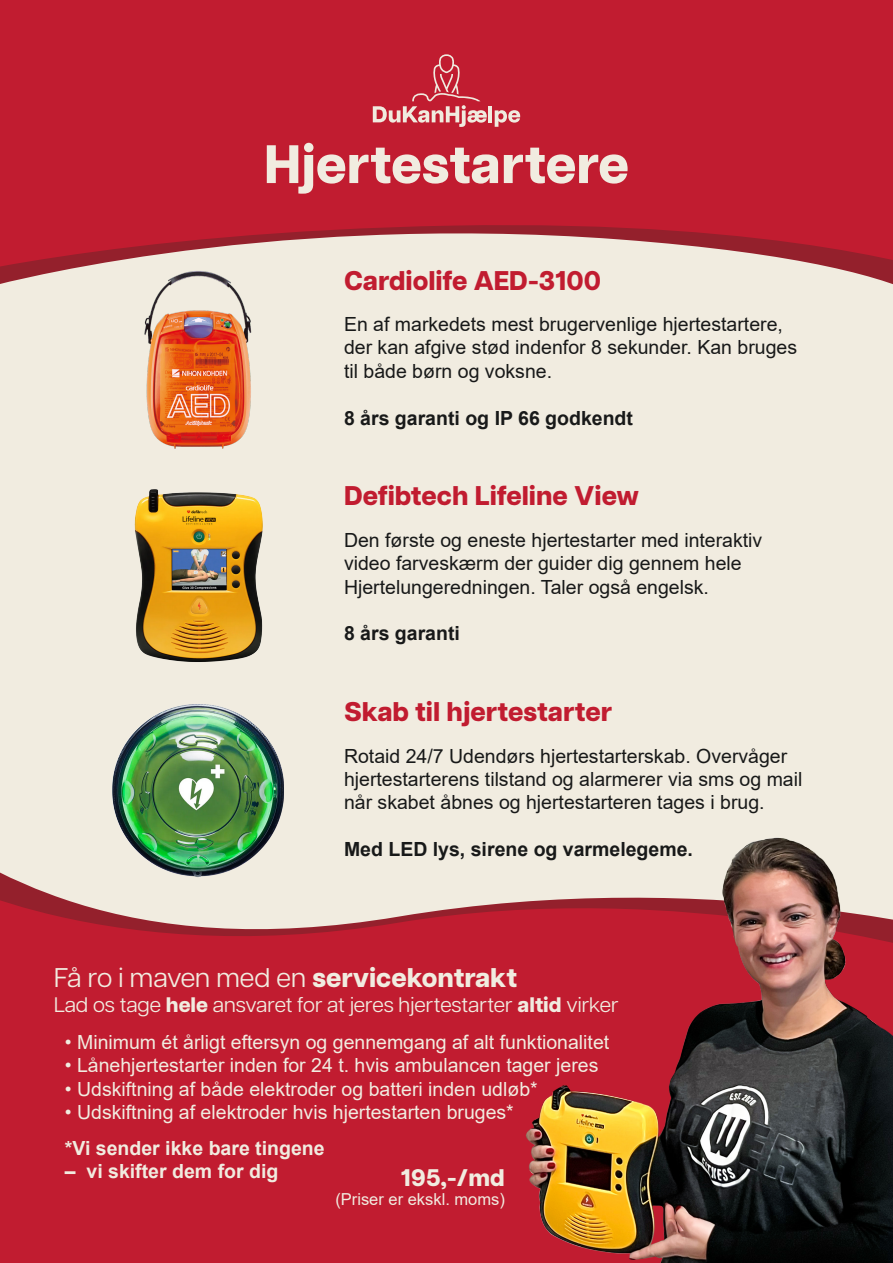
<style>
.page{position:relative;width:893px;height:1263px;background:#f1ece0}
.page>*{position:absolute;margin:0;border:0;box-sizing:border-box;transform-origin:0 0}
.t1{font:800 54px "Articulat CF";color:#f1ece0}
.t2{font:800 27px "Articulat CF";color:#c11c30}
.t3{font:27px "Articulat CF";color:#f1ece0}
.t4{font:800 24px "Articulat CF";color:#f1ece0}
.t5{font:21px "Articulat CF";color:#f1ece0}
.t6{font:19.5px/23.4px "Arial";color:#181919}
.t7{font:19.5px "Arial";color:#f1ece0}
.t8{font:700 19.5px "Arial";color:#181919}
.t9{font:700 19.5px "Arial";color:#f1ece0}
.t10{font:16.5px "Arial";color:#f1ece0}
.s1{font-weight:800}
</style>
<div class="page">
<svg style="left:0;top:872px;width:515px;height:391px;fill:#c11c30"></svg>
<svg style="left:0;top:0;width:893px;height:283px;fill:#c11c30"></svg>
<hr style="left:489px;top:106px;width:3px;height:16px;background:#f0ebdf">
<svg style="left:495px;top:110px;width:25px;height:17px"></svg>
<svg style="left:373px;top:54px;width:114px;height:73px"></svg>
<img style="left:91px;top:268px;width:215px;height:181px">
<img style="left:134px;top:489px;width:129px;height:173px">
<img style="left:93px;top:704px;width:213px;height:183px">
<img style="left:515px;top:837px;width:378px;height:426px">
<p class="t1" style="left:264px;top:124px;width:366px">Hjertestartere</p>
<p class="t2" style="left:344px;top:260px;width:259px">Cardiolife AED-3100</p>
<p class="t6" style="left:344px;top:312px;width:455px">En af markedets mest brugervenlige hjertestartere, der kan afgive stød indenfor 8 sekunder. Kan bruges til både børn og voksne.</p>
<p class="t8" style="left:344px;top:404px;width:290px">8 års garanti og IP 66 godkendt</p>
<p class="t2" style="left:344px;top:476px;width:297px">Defibtech Lifeline View</p>
<p class="t6" style="left:344px;top:528px;width:420px">Den første og eneste hjertestarter med interaktiv video farveskærm der guider dig gennem hele<br>Hjertelungeredningen. Taler også engelsk.</p>
<p class="t8" style="left:344px;top:620px;width:117px">8 års garanti</p>
<p class="t2" style="left:344px;top:692px;width:270px">Skab til hjertestarter</p>
<p class="t6" style="left:344px;top:744px;width:460px">Rotaid 24/7 Udendørs hjertestarterskab. Overvåger hjertestarterens tilstand og alarmerer via sms og mail når skabet åbnes og hjertestarteren tages i brug.</p>
<p class="t8" style="left:344px;top:835px;width:350px">Med LED lys, sirene og varmelegeme.</p>
<p class="t3" style="left:54px;top:958px;width:465px">Få ro i maven med en <span class="s1">servicekontrakt</span></p>
<p class="t5" style="left:54px;top:990px;width:566px">Lad os tage <span class="s1">hele</span> ansvaret for at jeres hjertestarter <span class="s1">altid</span> virker</p>
<p class="t7" style="left:65px;top:1028px;width:546px">• Minimum ét årligt eftersyn og gennemgang af alt funktionalitet</p>
<p class="t7" style="left:65px;top:1052px;width:535px">• Lånehjertestarter inden for 24 t. hvis ambulancen tager jeres</p>
<p class="t7" style="left:65px;top:1075px;width:474px">• Udskiftning af både elektroder og batteri inden udløb*</p>
<p class="t7" style="left:65px;top:1098px;width:451px">• Udskiftning af elektroder hvis hjertestarten bruges*</p>
<p class="t9" style="left:65px;top:1134px;width:261px">*Vi sender ikke bare tingene</p>
<p class="t9" style="left:65px;top:1158px;width:215px">– vi skifter dem for dig</p>
<p class="t4" style="left:401px;top:1159px;width:105px">195,-/md</p>
<p class="t10" style="left:335px;top:1188px;width:171px">(Priser er ekskl. moms)</p>
</div>
